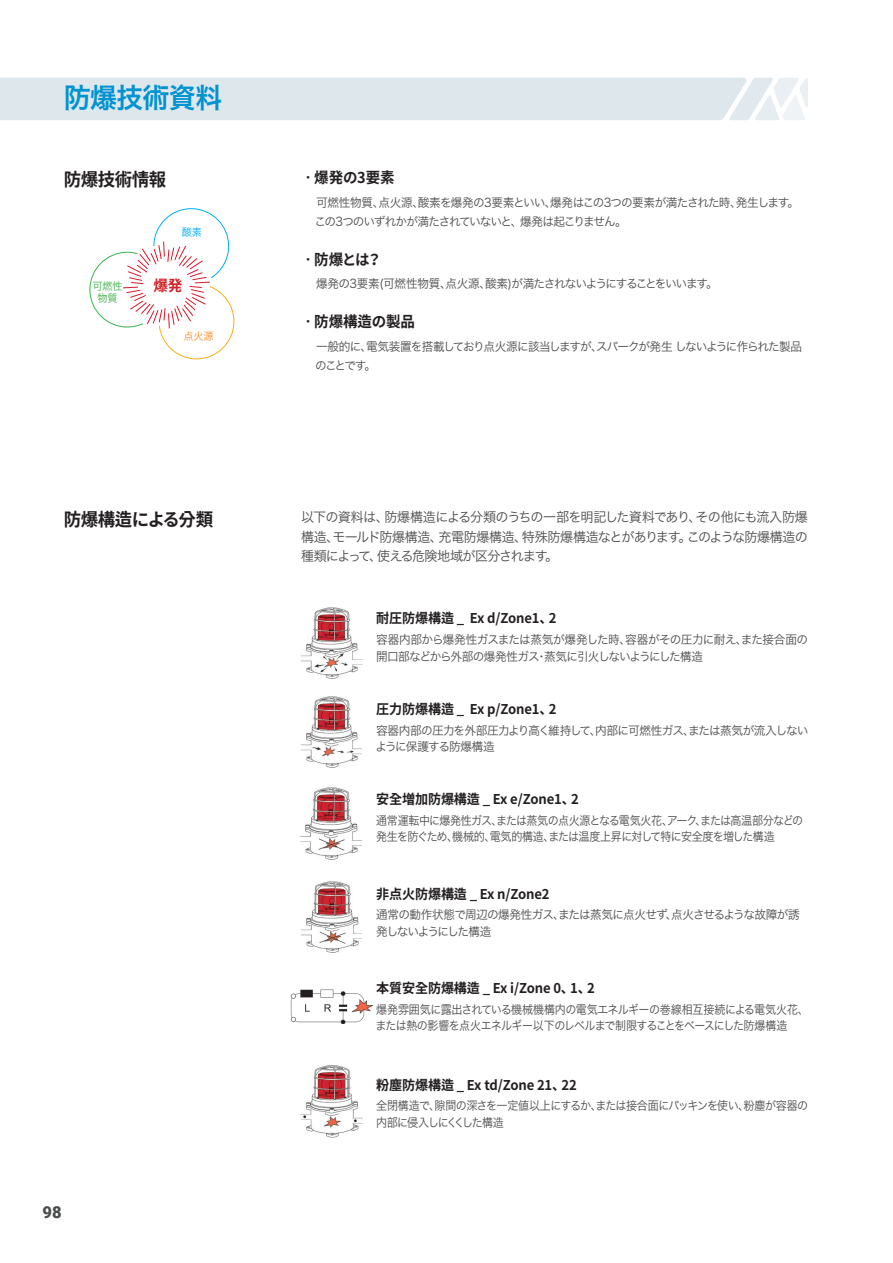
<style>
.page{position:relative;width:893px;height:1263px;background:#fff}
.page>*{position:absolute;margin:0;border:0;box-sizing:border-box;transform-origin:0 0}
.t1{font:27.75px "Hira Kaku Pro N W6";letter-spacing:-.025em;color:#0093d0}
.t2{font:700 18px "Noto Sans CJ Kkr";letter-spacing:-.025em;color:#231f20}
.t3{font:900 16.5px "Roboto";color:#4b4c4d}
.t4{font:700 15px "Noto Sans CJ Kkr";letter-spacing:-.01em;color:#231f20}
.t5{font:700 15px "Noto Sans CJ Kkr";color:#d1232a}
.s_________0{font:700 13.5px "Noto Sans CJ Kkr";letter-spacing:-.01em;color:#231f20}
.본문흘리기{font:13.5px/19.5px "Hira Kaku Pro N W3";letter-spacing:-.07em;color:#4b4c4d;text-align:justify}
.s_________0-2{font:12px/16.5px "Hira Kaku Pro N W3";letter-spacing:-.055em;color:#4b4c4d;scale:.92 1}
.s_________0-3{font:12px/16.5px "Hira Kaku Pro N W3";letter-spacing:-.055em;color:#4b4c4d}
.본문흘리기-2{font:12px "Hira Kaku Pro N W3";letter-spacing:-.08em;color:#4b4c4d}
.본문흘리기-3{font:12px "Hira Kaku Pro N W3";letter-spacing:-.055em;color:#4b4c4d}
.s_________0-4{font:12px "Hira Kaku Pro N W3";letter-spacing:-.12em;color:#4b4c4d}
.t6{font:10.5px/12.6px "Hira Kaku Pro N W3";color:#40ae49;text-align:center}
.t7{font:10.5px "Hira Kaku Pro N W3";color:#f68b1f}
.t8{font:10.5px "Hira Kaku Pro N W3";color:#00aeef}
</style>
<div class="page">
<div style="left:0;top:78px;width:808px;height:42px;background:#dee7ec"></div>
<img style="left:301px;top:607px;width:61px;height:72px">
<img style="left:301px;top:696px;width:61px;height:72px">
<img style="left:301px;top:788px;width:61px;height:71px">
<img style="left:301px;top:881px;width:61px;height:72px">
<img style="left:291px;top:989px;width:81px;height:35px">
<img style="left:300px;top:1065px;width:62px;height:72px">
<svg style="left:89px;top:208px;width:146px;height:152px"></svg>
<p class="t1" style="left:64px;top:73px;width:160px">防爆技術資料</p>
<p class="t2" style="left:64px;top:169px;width:104px">防爆技術情報</p>
<p class="t8" style="left:182px;top:223px;width:22px">酸素</p>
<p class="t6" style="left:92px;top:279px;width:32px">可燃性物質</p>
<p class="t5" style="left:153px;top:277px;width:30px">爆発</p>
<p class="t7" style="left:183px;top:326px;width:32px">点火源</p>
<p class="t2" style="left:64px;top:509px;width:151px">防爆構造による分類</p>
<h3 class="t3" style="left:43px;top:1200px;width:21px">98</h3>
<p class="t4" style="left:301px;top:169px;width:95px">ㆍ爆発の3要素</p>
<p class="본문흘리기-3" style="left:316px;top:191px;width:485px">可燃性物質、点火源、酸素を爆発の3要素といい、爆発はこの3つの要素が満たされた時、発生します。</p>
<p class="본문흘리기-2" style="left:314px;top:211px;width:314px">この3つのいずれかが満たされていないと、爆発は起こりません。</p>
<p class="t4" style="left:301px;top:251px;width:82px">ㆍ防爆とは？</p>
<p class="본문흘리기-2" style="left:316px;top:273px;width:403px">爆発の3要素(可燃性物質、点火源、酸素)が満たされないようにすることをいいます。</p>
<p class="t4" style="left:301px;top:313px;width:116px">ㆍ防爆構造の製品</p>
<p class="본문흘리기-2" style="left:316px;top:335px;width:488px">一般的に、電気装置を搭載しており点火源に該当しますが、スパークが発生 しないように作られた製品</p>
<p class="본문흘리기-2" style="left:315px;top:355px;width:63px">のことです。</p>
<p class="본문흘리기" style="left:301px;top:506px;width:508px">以下の資料は、防爆構造による分類のうちの一部を明記した資料であり、その他にも流入防爆構造、モールド防爆構造、充電防爆構造、特殊防爆構造なとがあります。このような防爆構造の種類によって、使える危険地域が区分されます。</p>
<p class="s_________0" style="left:376px;top:611px;width:182px">耐圧防爆構造 _ Ex d/Zone1、2</p>
<p class="s_________0-3" style="left:376px;top:630px;width:434px">容器内部から爆発性ガスまたは蒸気が爆発した時、容器がその圧力に耐え、また接合面の開口部などから外部の爆発性ガス・蒸気に引火しないようにした構造</p>
<p class="s_________0" style="left:376px;top:701px;width:182px">圧力防爆構造 _ Ex p/Zone1、2</p>
<p class="s_________0-3" style="left:375px;top:721px;width:434px">容器内部の圧力を外部圧力より高く維持して、内部に可燃性ガス、または蒸気が流入しないように保護する防爆構造</p>
<p class="s_________0" style="left:376px;top:792px;width:204px">安全増加防爆構造 _ Ex e/Zone1、2</p>
<p class="s_________0-2" style="left:376px;top:811px;width:466px">通常運転中に爆発性ガス、または蒸気の点火源となる電気火花、アーク、または高温部分などの発生を防ぐため、機械的、電気的構造、または温度上昇に対して特に安全度を増した構造</p>
<p class="s_________0" style="left:376px;top:886px;width:175px">非点火防爆構造 _ Ex n/Zone2</p>
<p class="s_________0-3" style="left:376px;top:906px;width:425px">通常の動作状態で周辺の爆発性ガス、または蒸気に点火せず、点火させるような故障が誘</p>
<p class="s_________0-4" style="left:376px;top:920px;width:117px">発しないようにした構造</p>
<p class="s_________0" style="left:376px;top:980px;width:220px">本質安全防爆構造 _ Ex i/Zone 0、1、2</p>
<p class="s_________0-2" style="left:376px;top:1000px;width:473px">爆発雰囲気に露出されている機械機構内の電気エネルギーの巻線相互接続による電気火花、または熱の影響を点火エネルギー以下のレベルまで制限することをベースにした防爆構造</p>
<p class="s_________0" style="left:376px;top:1077px;width:202px">粉塵防爆構造 _ Ex td/Zone 21、22</p>
<p class="s_________0-2" style="left:376px;top:1097px;width:471px">全閉構造で、隙間の深さを一定値以上にするか、または接合面にパッキンを使い、粉塵が容器の内部に侵入しにくくした構造</p>
</div>
